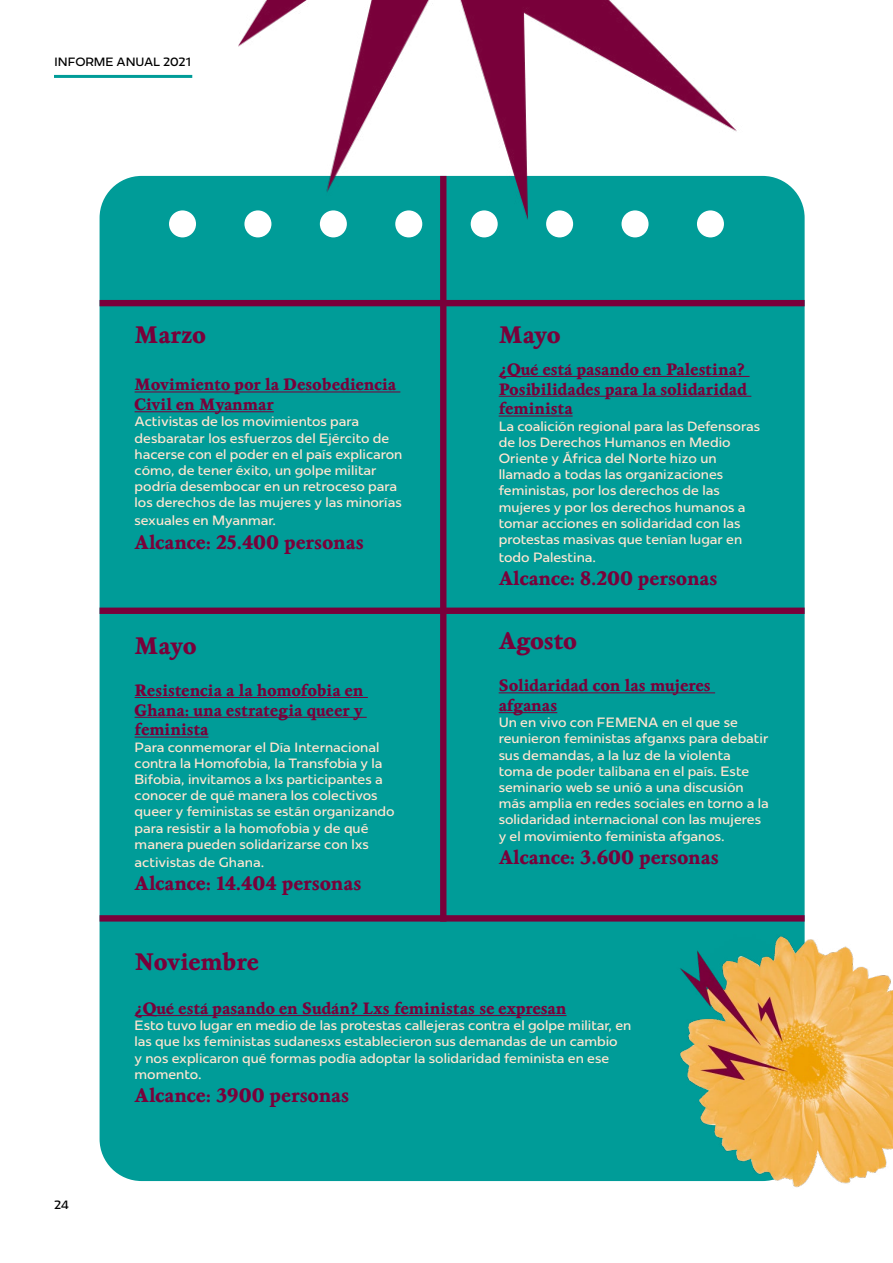
<style>
.page{position:relative;width:893px;height:1263px;background:#fff}
.page>*{position:absolute;margin:0;border:0;box-sizing:border-box;transform-origin:0 0}
.t1{font:800 24px "Brigade";color:#79003a}
.t2{font:800 19.5px "Brigade";color:#79003a}
.t3{font:800 16.5px/19.8px "Brigade";color:#79003a}
.t4{font:13.5px/16.2px "Redonda";color:#ffe6d1}
.t5{font:12px "Redonda";color:#000}
</style>
<div class="page">
<hr style="left:54px;top:75px;width:138px;height:3px;background:#009c98">
<div style="left:100px;top:176px;width:705px;height:1005px;background:#009c98;border-radius:42px"></div>
<img style="left:238px;top:0;width:559px;height:220px">
<div style="left:169px;top:210px;width:27px;height:27px;background:#fff;border-radius:50%"></div>
<div style="left:320px;top:210px;width:27px;height:27px;background:#fff;border-radius:50%"></div>
<div style="left:471px;top:210px;width:27px;height:27px;background:#fff;border-radius:50%"></div>
<div style="left:621px;top:210px;width:27px;height:27px;background:#fff;border-radius:50%"></div>
<div style="left:244px;top:210px;width:27px;height:27px;background:#fff;border-radius:50%"></div>
<div style="left:395px;top:210px;width:27px;height:27px;background:#fff;border-radius:50%"></div>
<div style="left:546px;top:210px;width:27px;height:27px;background:#fff;border-radius:50%"></div>
<div style="left:697px;top:210px;width:27px;height:27px;background:#fff;border-radius:50%"></div>
<div style="left:100px;top:608px;width:705px;height:6px;background:#79003a"></div>
<div style="left:100px;top:300px;width:705px;height:6px;background:#79003a"></div>
<div style="left:440px;top:176px;width:6px;height:745px;background:#79003a"></div>
<div style="left:100px;top:915px;width:705px;height:6px;background:#79003a"></div>
<hr style="left:135px;top:392px;width:265px;height:1px;background:#79003a">
<hr style="left:135px;top:411px;width:139px;height:1px;background:#79003a">
<hr style="left:499px;top:376px;width:251px;height:1px;background:#79003a">
<hr style="left:499px;top:396px;width:252px;height:1px;background:#79003a">
<hr style="left:499px;top:416px;width:74px;height:1px;background:#79003a">
<hr style="left:135px;top:697px;width:233px;height:1px;background:#79003a">
<hr style="left:135px;top:717px;width:232px;height:1px;background:#79003a">
<hr style="left:135px;top:737px;width:74px;height:1px;background:#79003a">
<hr style="left:499px;top:692px;width:216px;height:1px;background:#79003a">
<hr style="left:499px;top:712px;width:58px;height:1px;background:#79003a">
<hr style="left:135px;top:1015px;width:431px;height:1px;background:#79003a">
<img style="left:634px;top:887px;width:259px;height:301px">
<p class="t5" style="left:54px;top:54px;width:139px">INFORME ANUAL 2021</p>
<h1 class="t1" style="left:135px;top:322px;width:73px">Marzo</h1>
<h1 class="t1" style="left:499px;top:322px;width:63px">Mayo</h1>
<p class="t3" style="left:135px;top:376px;width:263px">Movimiento por la Desobediencia<br>Civil en Myanmar</p>
<p class="t4" style="left:135px;top:413px;width:269px">Activistas de los movimientos para desbaratar los esfuerzos del Ejército de hacerse con el poder en el país explicaron cómo, de tener éxito, un golpe militar podría desembocar en un retroceso para los derechos de las mujeres y las minorías</p>
<p class="t4" style="left:135px;top:512px;width:143px">sexuales en Myanmar.</p>
<h2 class="t2" style="left:135px;top:532px;width:231px">Alcance: 25.400 personas</h2>
<p class="t3" style="left:499px;top:361px;width:250px;text-align:justify">¿Qué está pasando en Palestina?<br>Posibilidades para la solidaridad feminista</p>
<p class="t4" style="left:499px;top:418px;width:263px">La coalición regional para las Defensoras de los Derechos Humanos en Medio Oriente y África del Norte hizo un llamado a todas las organizaciones feministas, por los derechos de las mujeres y por los derechos humanos a tomar acciones en solidaridad con las protestas masivas que tenían lugar en</p>
<p class="t4" style="left:499px;top:549px;width:99px">todo Palestina.</p>
<h2 class="t2" style="left:499px;top:568px;width:221px">Alcance: 8.200 personas</h2>
<h1 class="t1" style="left:135px;top:633px;width:63px">Mayo</h1>
<h1 class="t1" style="left:499px;top:628px;width:80px">Agosto</h1>
<p class="t3" style="left:135px;top:682px;width:230px;text-align:justify">Resistencia a la homofobia en Ghana: una estrategia queer y feminista</p>
<p class="t4" style="left:135px;top:739px;width:262px">Para conmemorar el Día Internacional contra la Homofobia, la Transfobia y la Bifobia, invitamos a lxs participantes a conocer de qué manera los colectivos queer y feministas se están organizando para resistir a la homofobia y de qué manera pueden solidarizarse con lxs</p>
<p class="t4" style="left:135px;top:854px;width:131px">activistas de Ghana.</p>
<h2 class="t2" style="left:135px;top:873px;width:228px">Alcance: 14.404 personas</h2>
<h1 class="t1" style="left:135px;top:949px;width:126px">Noviembre</h1>
<p class="t3" style="left:499px;top:677px;width:214px">Solidaridad con las mujeres afganas</p>
<p class="t4" style="left:499px;top:714px;width:271px">Un en vivo con FEMENA en el que se reunieron feministas afganxs para debatir sus demandas, a la luz de la violenta<br>toma de poder talibana en el país. Este seminario web se unió a una discusión más amplia en redes sociales en torno a la solidaridad internacional con las mujeres y el movimiento feminista afganos.</p>
<h2 class="t2" style="left:499px;top:847px;width:222px">Alcance: 3.600 personas</h2>
<p class="t5" style="left:54px;top:1197px;width:16px">24</p>
<p class="t3" style="left:135px;top:1000px;width:433px">¿Qué está pasando en Sudán? Lxs feministas se expresan</p>
<p class="t4" style="left:135px;top:1017px;width:498px">Esto tuvo lugar en medio de las protestas callejeras contra el golpe militar, en las que lxs feministas sudanesxs establecieron sus demandas de un cambio<br>y nos explicaron qué formas podía adoptar la solidaridad feminista en ese momento.</p>
<h2 class="t2" style="left:135px;top:1085px;width:216px">Alcance: 3900 personas</h2>
</div>
